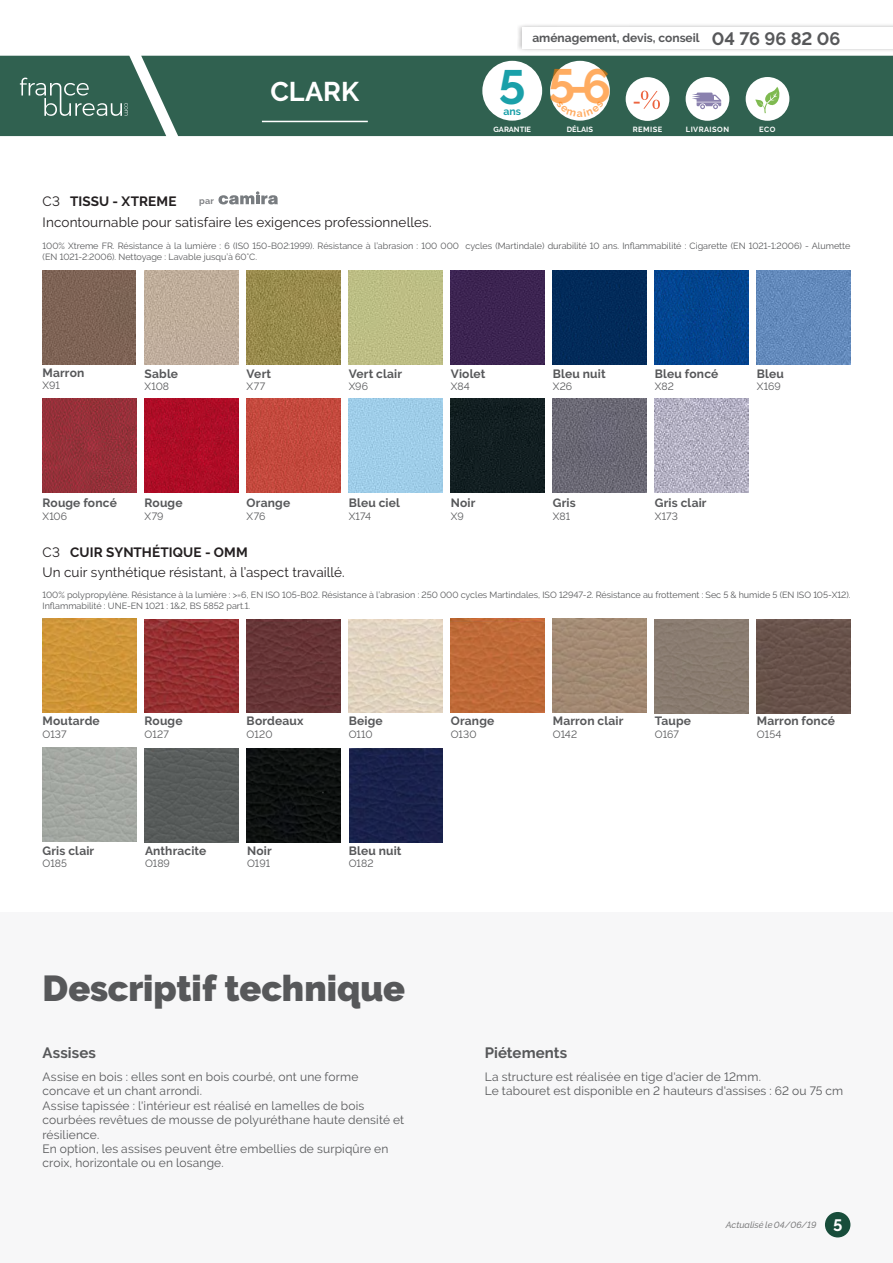
<style>
.page{position:relative;width:893px;height:1263px;background:#fff}
.page>*{position:absolute;margin:0;border:0;box-sizing:border-box;transform-origin:0 0}
.t1{font:700 48px "Raleway";color:#ff7a00}
.t2{font:700 48px "Raleway";color:#1aa0a9}
.t3{font:900 36px "Raleway";color:#57585a}
.t4{font:700 27px "Raleway";letter-spacing:-.005em;color:#fff}
.t5{font:700 18px "Raleway";color:#57585a}
.t6{font:700 18px "Caviar Dreams";color:#ec643f}
.t7{font:700 15px "Raleway";letter-spacing:.005em;color:#57585a}
.t8{font:13.5px/21.3px "Raleway";letter-spacing:.01em;color:#231f20}
.t9{font:12px/14.4px "Raleway";letter-spacing:.015em;color:#57585a}
.t10{font:700 12px "Raleway";letter-spacing:.015em;color:#57585a}
.t11{font:10.5px "Raleway";letter-spacing:.005em;color:#57585a}
.t12{font:700 10.5px "Raleway";color:#1aa0a9}
.t13{font:9px/10.8px "Raleway";color:#57585a}
.t14{font:italic 500 9px "Raleway";color:#787878}
.t15{font:700 9px "Raleway";color:#808285}
.t16{font:700 7.5px "Raleway";letter-spacing:.055em;color:#fff}
.s1{font-weight:700}
.s2{font-weight:700;font-style:normal;font-size:16.5px;color:#fff}
</style>
<div class="page">
<img style="left:655px;top:398px;width:93px;height:94px">
<img style="left:247px;top:398px;width:93px;height:94px">
<img style="left:349px;top:270px;width:93px;height:94px">
<img style="left:247px;top:270px;width:93px;height:94px">
<div style="left:553px;top:270px;width:93px;height:94px;background:#022b5a"></div>
<img style="left:655px;top:270px;width:93px;height:94px">
<img style="left:553px;top:398px;width:93px;height:94px">
<div style="left:451px;top:270px;width:93px;height:94px;background:#3c2451"></div>
<img style="left:43px;top:399px;width:93px;height:93px">
<img style="left:145px;top:399px;width:93px;height:93px">
<img style="left:757px;top:270px;width:93px;height:94px">
<img style="left:145px;top:270px;width:93px;height:94px">
<img style="left:42px;top:270px;width:94px;height:94px">
<img style="left:349px;top:398px;width:93px;height:94px">
<div style="left:451px;top:398px;width:93px;height:94px;background:#121e21"></div>
<svg style="left:218px;top:191px;width:60px;height:13px"></svg>
<img style="left:144px;top:619px;width:94px;height:94px">
<div style="left:349px;top:748px;width:94px;height:94px;background:#19214b"></div>
<img style="left:757px;top:619px;width:94px;height:94px">
<img style="left:42px;top:748px;width:94px;height:94px">
<img style="left:553px;top:619px;width:93px;height:93px">
<div style="left:655px;top:620px;width:94px;height:93px;background:#897b70"></div>
<img style="left:349px;top:619px;width:94px;height:94px">
<div style="left:144px;top:748px;width:94px;height:94px;background:#575b5a"></div>
<img style="left:247px;top:619px;width:94px;height:94px">
<img style="left:451px;top:619px;width:94px;height:93px">
<img style="left:42px;top:619px;width:94px;height:93px">
<img style="left:247px;top:748px;width:94px;height:94px">
<div style="left:0;top:912px;width:893px;height:351px;background:#f7f7f8"></div>
<div style="left:0;top:56px;width:893px;height:80px;background:#306150"></div>
<hr style="left:262px;top:121px;width:106px;height:1px;background:#fff">
<div style="left:517px;top:23px;width:376px;height:30px;background:#231f20;opacity:.35"></div>
<div style="left:522px;top:27px;width:371px;height:21px;background:#fff"></div>
<div style="left:825px;top:1212px;width:25px;height:25px;background:#19503d;border-radius:50%"></div>
<div style="left:482px;top:61px;width:60px;height:60px;background:#fff;border-radius:50%"></div>
<div style="left:686px;top:77px;width:43px;height:44px;background:#fff;border-radius:50%"></div>
<svg style="left:692px;top:93px;width:29px;height:16px"></svg>
<div style="left:746px;top:77px;width:43px;height:44px;background:#fff;border-radius:50%"></div>
<svg style="left:755px;top:87px;width:25px;height:26px"></svg>
<div style="left:550px;top:61px;width:60px;height:60px;background:#fff;border-radius:50%"></div>
<div style="left:626px;top:77px;width:43px;height:44px;background:#fff;border-radius:50%"></div>
<svg style="left:641px;top:91px;width:19px;height:18px"></svg>
<svg style="left:20px;top:78px;width:108px;height:38px;background:#4e7869"></svg>
<svg style="left:556px;top:108px;width:48px;height:9px"></svg>
<h3 class="t4" style="left:270px;top:76px;width:90px">Clark</h3>
<h3 class="t10" style="left:532px;top:31px;width:169px">aménagement, devis, conseil</h3>
<h1 class="t2" style="left:499px;top:59px;width:29px">5</h1>
<p class="t12" style="left:503px;top:105px;width:19px">ans</p>
<h1 class="t1" style="left:549px;top:59px;width:64px">5-6</h1>
<h3 class="t6" style="left:633px;top:90px;width:10px">-</h3>
<h3 class="t5" style="left:712px;top:28px;width:130px">04 76 96 82 06</h3>
<p class="t16" style="left:493px;top:125px;width:12px">GARA</p>
<p class="t16" style="left:514px;top:125px;width:19px">NTIE</p>
<p class="t16" style="left:567px;top:125px;width:28px">DÉLAIS</p>
<p class="t16" style="left:633px;top:125px;width:31px">REMISE</p>
<p class="t16" style="left:686px;top:125px;width:45px">LIVRAISON</p>
<p class="t16" style="left:759px;top:125px;width:18px">ECO</p>
<h3 class="t8" style="left:43px;top:191px;width:390px">C3 <span class="s1">TISSU - XTREME<br></span>Incontournable pour satisfaire les exigences professionnelles.</h3>
<p class="t13" style="left:43px;top:240px;width:809px">100% Xtreme FR. Résistance à la lumière : 6 (IS0 150-B02:1999). Résistance à l’abrasion : 100 000 cycles (Martindale) durabilité 10 ans. Inflammabilité : Cigarette (EN 1021‑1:2006) - Alumette (EN 1021-2:2006). Nettoyage : Lavable jusqu’à 60°C.</p>
<p class="t15" style="left:199px;top:196px;width:16px">par</p>
<h3 class="t10" style="left:43px;top:365px;width:43px">Marron</h3>
<p class="t11" style="left:43px;top:379px;width:19px">X91</p>
<h3 class="t10" style="left:145px;top:367px;width:35px">Sable</h3>
<p class="t11" style="left:145px;top:380px;width:26px">X108</p>
<h3 class="t10" style="left:43px;top:496px;width:76px">Rouge foncé</h3>
<p class="t11" style="left:43px;top:510px;width:26px">X106</p>
<h3 class="t10" style="left:145px;top:496px;width:39px">Rouge</h3>
<p class="t11" style="left:145px;top:510px;width:20px">X79</p>
<h3 class="t10" style="left:247px;top:367px;width:26px">Vert</h3>
<p class="t11" style="left:247px;top:380px;width:20px">X77</p>
<h3 class="t10" style="left:247px;top:496px;width:45px">Orange</h3>
<p class="t11" style="left:247px;top:510px;width:20px">X76</p>
<h3 class="t10" style="left:349px;top:367px;width:55px">Vert clair</h3>
<p class="t11" style="left:349px;top:380px;width:21px">X96</p>
<h3 class="t10" style="left:349px;top:496px;width:53px">Bleu ciel</h3>
<p class="t11" style="left:349px;top:510px;width:24px">X174</p>
<h3 class="t10" style="left:451px;top:367px;width:36px">Violet</h3>
<p class="t11" style="left:451px;top:380px;width:21px">X84</p>
<h3 class="t10" style="left:451px;top:496px;width:26px">Noir</h3>
<p class="t11" style="left:451px;top:510px;width:14px">X9</p>
<h3 class="t10" style="left:553px;top:367px;width:54px">Bleu nuit</h3>
<p class="t11" style="left:553px;top:380px;width:21px">X26</p>
<h3 class="t10" style="left:553px;top:496px;width:24px">Gris</h3>
<p class="t11" style="left:553px;top:510px;width:19px">X81</p>
<h3 class="t10" style="left:655px;top:367px;width:65px">Bleu foncé</h3>
<p class="t11" style="left:655px;top:380px;width:21px">X82</p>
<h3 class="t10" style="left:757px;top:367px;width:29px">Bleu</h3>
<p class="t11" style="left:757px;top:380px;width:25px">X169</p>
<h3 class="t10" style="left:655px;top:496px;width:53px">Gris clair</h3>
<p class="t11" style="left:655px;top:510px;width:25px">X173</p>
<h3 class="t8" style="left:43px;top:542px;width:304px;line-height:20px">C3 <span class="s1">CUIR SYNTHÉTIQUE - OMM<br></span>Un cuir synthétique résistant, à l’aspect travaillé.</h3>
<p class="t13" style="left:43px;top:590px;width:809px">100% polypropylène. Résistance à la lumière : &gt;=6, EN ISO 105-B02. Résistance à l’abrasion : 250 000 cycles Martindales, ISO 12947-2. Résistance au frottement : Sec 5 &amp; humide 5 (EN ISO 105-X12).<br>Inflammabilité : UNE-EN 1021 : 1&amp;2, BS 5852 part.1.</p>
<h3 class="t10" style="left:43px;top:714px;width:59px">Moutarde</h3>
<p class="t11" style="left:43px;top:728px;width:26px">O137</p>
<h3 class="t10" style="left:43px;top:843px;width:53px">Gris clair</h3>
<p class="t11" style="left:43px;top:857px;width:26px">O185</p>
<h3 class="t10" style="left:145px;top:714px;width:39px">Rouge</h3>
<p class="t11" style="left:145px;top:728px;width:26px">O127</p>
<h3 class="t10" style="left:247px;top:714px;width:58px">Bordeaux</h3>
<p class="t11" style="left:247px;top:728px;width:27px">O120</p>
<h3 class="t10" style="left:145px;top:843px;width:63px">Anthracite</h3>
<p class="t11" style="left:145px;top:857px;width:26px">O189</p>
<h3 class="t10" style="left:247px;top:843px;width:26px">Noir</h3>
<p class="t11" style="left:247px;top:857px;width:25px">O191</p>
<h3 class="t10" style="left:349px;top:714px;width:36px">Beige</h3>
<p class="t11" style="left:349px;top:728px;width:25px">O110</p>
<h3 class="t10" style="left:349px;top:843px;width:54px">Bleu nuit</h3>
<p class="t11" style="left:349px;top:857px;width:26px">O182</p>
<h2 class="t3" style="left:43px;top:968px;width:364px">Descriptif technique</h2>
<h3 class="t7" style="left:43px;top:1044px;width:55px">Assises</h3>
<p class="t9" style="left:43px;top:1069px;width:363px">Assise en bois : elles sont en bois courbé, ont une forme concave et un chant arrondi.<br>Assise tapissée : l'intérieur est réalisé en lamelles de bois courbées revêtues de mousse de polyuréthane haute densité et résilience.<br>En option, les assises peuvent être embellies de surpiqûre en croix, horizontale ou en losange.</p>
<h3 class="t10" style="left:451px;top:714px;width:45px">Orange</h3>
<p class="t11" style="left:451px;top:728px;width:27px">O130</p>
<h3 class="t10" style="left:553px;top:714px;width:72px">Marron clair</h3>
<p class="t11" style="left:553px;top:728px;width:26px">O142</p>
<h3 class="t10" style="left:655px;top:714px;width:38px">Taupe</h3>
<p class="t11" style="left:655px;top:728px;width:26px">O167</p>
<h3 class="t10" style="left:757px;top:714px;width:80px">Marron foncé</h3>
<p class="t11" style="left:757px;top:728px;width:26px">O154</p>
<h3 class="t7" style="left:485px;top:1044px;width:84px">Piétements</h3>
<h3 class="t9" style="left:485px;top:1069px;width:360px">La structure est réalisée en tige d'acier de 12mm.<br>Le tabouret est disponible en 2 hauteurs d'assises : 62 ou 75 cm</h3>
<p class="t14" style="left:726px;top:1219px;width:118px">Actualisé le 04/06/19 <span class="s2">5</span></p>
</div>
